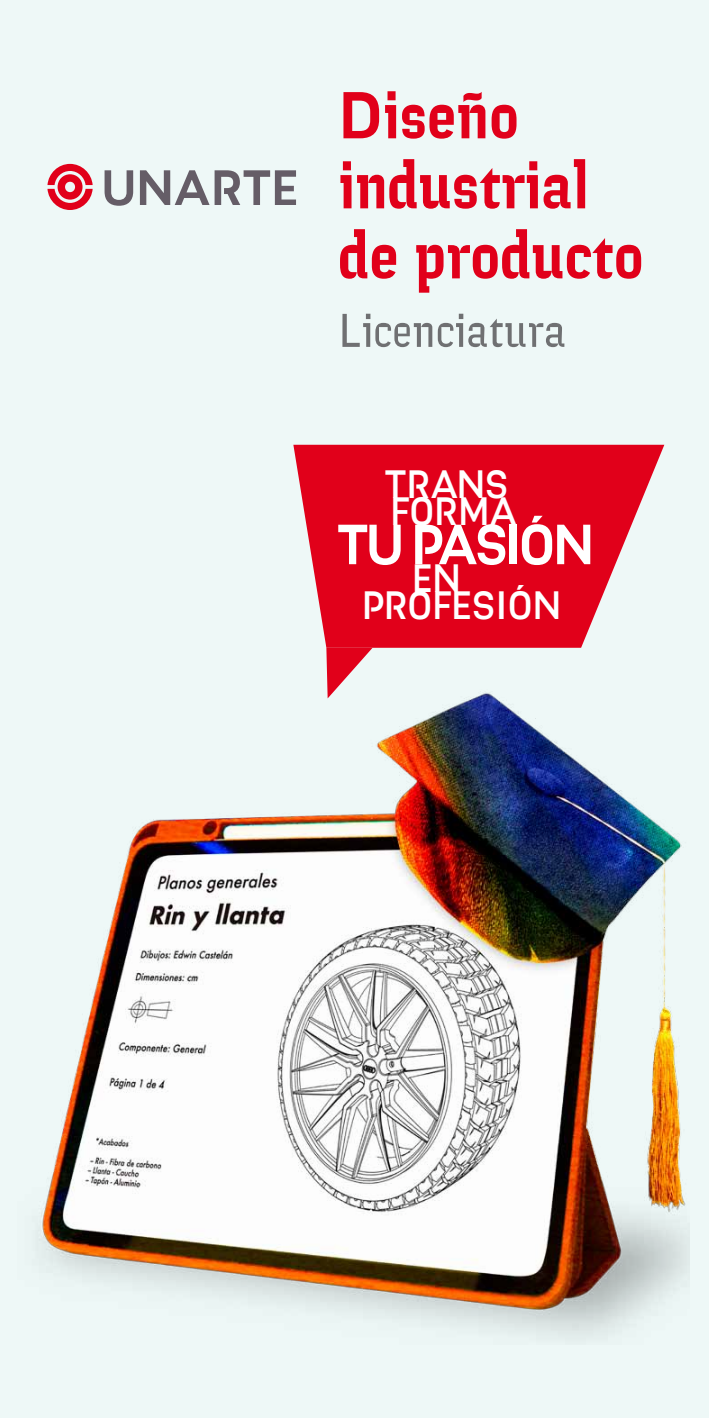
<style>
.page{position:relative;width:709px;height:1418px;background:#fff}
.page>*{position:absolute;margin:0;border:0;box-sizing:border-box;transform-origin:0 0}
.t1{font:70px/70px "un Arte Logo Negra";color:#e1001a}
.t2{font:59.88px "un Arte Logo Negra";letter-spacing:-.05em;color:#fff;scale:.96 1}
.t3{font:50px "un Arte Logo Blanca";color:#6f7072}
.t4{font:41.88px "un Arte Logo Gris";color:#fff;scale:.96 1}
</style>
<div class="page">
<div style="left:0;top:0;width:709px;height:1417px;background:#eef8f7"></div>
<svg style="left:293px;top:445px;width:371px;height:202px;fill:#e1001a"></svg>
<svg style="left:326px;top:647px;width:46px;height:35px"></svg>
<svg style="left:105px;top:170px;width:28px;height:36px"></svg>
<svg style="left:140px;top:170px;width:156px;height:35px"></svg>
<svg style="left:47px;top:164px;width:46px;height:46px"></svg>
<img style="left:37px;top:682px;width:652px;height:657px">
<p class="t1" style="left:338px;top:76px;width:307px">Diseño industrial de producto</p>
<p class="t3" style="left:338px;top:290px;width:228px">Licenciatura</p>
<p class="t4" style="left:385px;top:450px;width:130px">TRANS</p>
<p class="t4" style="left:390px;top:478px;width:134px">FORMA</p>
<p class="t2" style="left:337px;top:497px;width:269px">TU PASIÓN</p>
<p class="t4" style="left:412px;top:544px;width:53px">EN</p>
<p class="t4" style="left:362px;top:572px;width:209px">PROFESIÓN</p>
</div>
